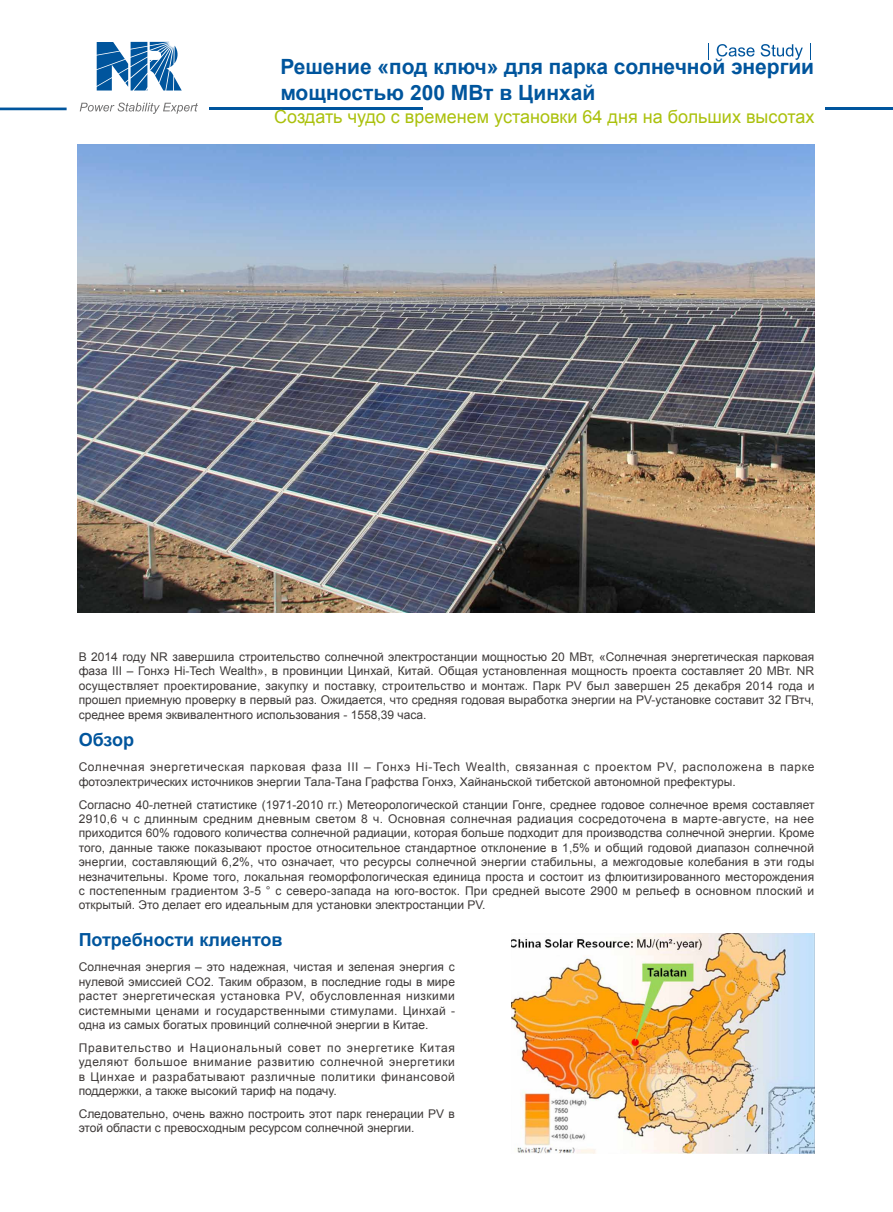
<style>
.page{position:relative;width:893px;height:1212px;background:#fff}
.page>*{position:absolute;margin:0;border:0;box-sizing:border-box;transform-origin:0 0}
.t1{font:700 21px/25.2px "Arial";color:#00559d}
.t2{font:18px "Arial";color:#abc10d}
.t3{font:700 18px "Arial";color:#00559d}
.t4{font:12px/14.4px "Arial";color:#3e3a39;text-align:justify}
</style>
<div class="page">
<hr style="left:825px;top:108px;width:68px;height:2px;background:#00559d">
<svg style="left:717px;top:44px;width:37px;height:13px"></svg>
<svg style="left:761px;top:44px;width:42px;height:16px"></svg>
<svg style="left:810px;top:44px;width:1px;height:16px"></svg>
<svg style="left:708px;top:44px;width:1px;height:16px"></svg>
<hr style="left:209px;top:108px;width:143px;height:2px;background:#00559d">
<svg style="left:0;top:108px;width:67px;height:2px"></svg>
<svg style="left:97px;top:42px;width:85px;height:49px"></svg>
<svg style="left:80px;top:103px;width:118px;height:11px"></svg>
<hr style="left:351px;top:108px;width:72px;height:2px;background:#00559d">
<img style="left:78px;top:145px;width:736px;height:467px">
<img style="left:511px;top:933px;width:303px;height:221px">
<h1 class="t1" style="left:280px;top:55px;width:535px">Решение «под ключ» для парка солнечной энергии мощностью 200 МВт в Цинхай</h1>
<h2 class="t2" style="left:274px;top:105px;width:542px">Создать чудо с временем установки 64 дня на больших высотах</h2>
<p class="t4" style="left:79px;top:650px;width:737px">В 2014 году NR завершила строительство солнечной электростанции мощностью 20 МВт, «Солнечная энергетическая парковая фаза III – Гонхэ Hi-Tech Wealth», в провинции Цинхай, Китай. Общая установленная мощность проекта составляет 20 МВт. NR осуществляет проектирование, закупку и поставку, строительство и монтаж. Парк PV был завершен 25 декабря 2014 года и прошел приемную проверку в первый раз. Ожидается, что средняя годовая выработка энергии на PV-установке составит 32 ГВтч, среднее время эквивалентного использования - 1558,39 часа.</p>
<h2 class="t3" style="left:79px;top:728px;width:57px">Обзор</h2>
<p class="t4" style="left:79px;top:760px;width:737px">Солнечная энергетическая парковая фаза III – Гонхэ Hi-Tech Wealth, связанная с проектом PV, расположена в парке фотоэлектрических источников энергии Тала-Тана Графства Гонхэ, Хайнаньской тибетской автономной префектуры.</p>
<p class="t4" style="left:79px;top:797px;width:737px">Согласно 40-летней статистике (1971-2010 гг.) Метеорологической станции Гонге, среднее годовое солнечное время составляет 2910,6 ч с длинным средним дневным светом 8 ч. Основная солнечная радиация сосредоточена в марте-августе, на нее приходится 60% годового количества солнечной радиации, которая больше подходит для производства солнечной энергии. Кроме того, данные также показывают простое относительное стандартное отклонение в 1,5% и общий годовой диапазон солнечной энергии, составляющий 6,2%, что означает, что ресурсы солнечной энергии стабильны, а межгодовые колебания в эти годы незначительны. Кроме того, локальная геоморфологическая единица проста и состоит из флюитизированного месторождения с постепенным градиентом 3-5 ° с северо-запада на юго-восток. При средней высоте 2900 м рельеф в основном плоский и открытый. Это делает его идеальным для установки электростанции PV.</p>
<h2 class="t3" style="left:79px;top:928px;width:205px">Потребности клиентов</h2>
<p class="t4" style="left:79px;top:960px;width:378px">Солнечная энергия – это надежная, чистая и зеленая энергия с нулевой эмиссией CO2. Таким образом, в последние годы в мире растет энергетическая установка PV, обусловленная низкими системными ценами и государственными стимулами. Цинхай - одна из самых богатых провинций солнечной энергии в Китае.</p>
<p class="t4" style="left:79px;top:1040px;width:378px">Правительство и Национальный совет по энергетике Китая уделяют большое внимание развитию солнечной энергетики в Цинхае и разрабатывают различные политики финансовой поддержки, а также высокий тариф на подачу.</p>
<p class="t4" style="left:79px;top:1106px;width:378px">Следовательно, очень важно построить этот парк генерации PV в этой области с превосходным ресурсом солнечной энергии.</p>
</div>
